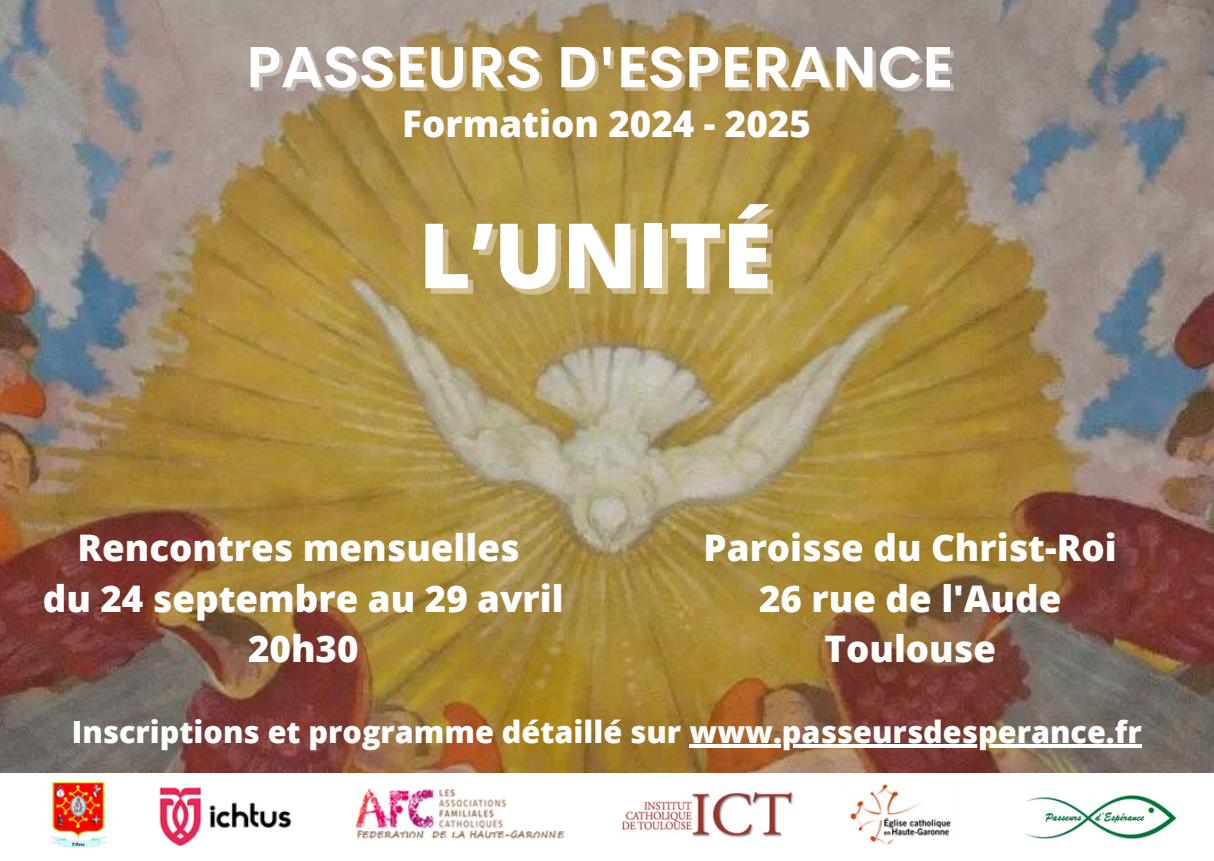
<style>
.page{position:relative;width:1214px;height:861px;background:#fff}
.page>*{position:absolute;margin:0;border:0;box-sizing:border-box;transform-origin:0 0}
.t1{font:800 90.2px "Open Sans";color:#fff}
.t2{font:700 57px "Cerebri Sans";color:#fff}
.t3{font:800 36.6px/50.4px "Open Sans";color:#fff;text-align:center}
.t4{font:800 30.6px "Open Sans";color:#fff}
</style>
<div class="page">
<img style="left:0;top:0;width:1214px;height:773px">
<img style="left:50px;top:782px;width:57px;height:66px">
<img style="left:355px;top:788px;width:210px;height:51px">
<img style="left:621px;top:792px;width:173px;height:46px">
<img style="left:850px;top:783px;width:101px;height:60px">
<img style="left:1025px;top:795px;width:152px;height:44px">
<img style="left:159px;top:787px;width:133px;height:59px">
<hr style="left:689px;top:744px;width:452px;height:3px;background:#fff">
<p class="t2" style="left:245px;top:30px;width:709px">PASSEURS D'ESPERANCE</p>
<p class="t3" style="left:402px;top:98px;width:410px">Formation 2024 - 2025</p>
<p class="t1" style="left:418px;top:192px;width:354px">L’UNITÉ</p>
<p class="t3" style="left:43px;top:522px;width:522px">Rencontres mensuelles<br>du 24 septembre au 29 avril<br>20h30</p>
<p class="t3" style="left:703px;top:522px;width:415px">Paroisse du Christ-Roi<br>26 rue de l'Aude<br>Toulouse</p>
<p class="t4" style="left:72px;top:710px;width:1071px">Inscriptions et programme détaillé sur www.passeursdesperance.fr</p>
</div>
